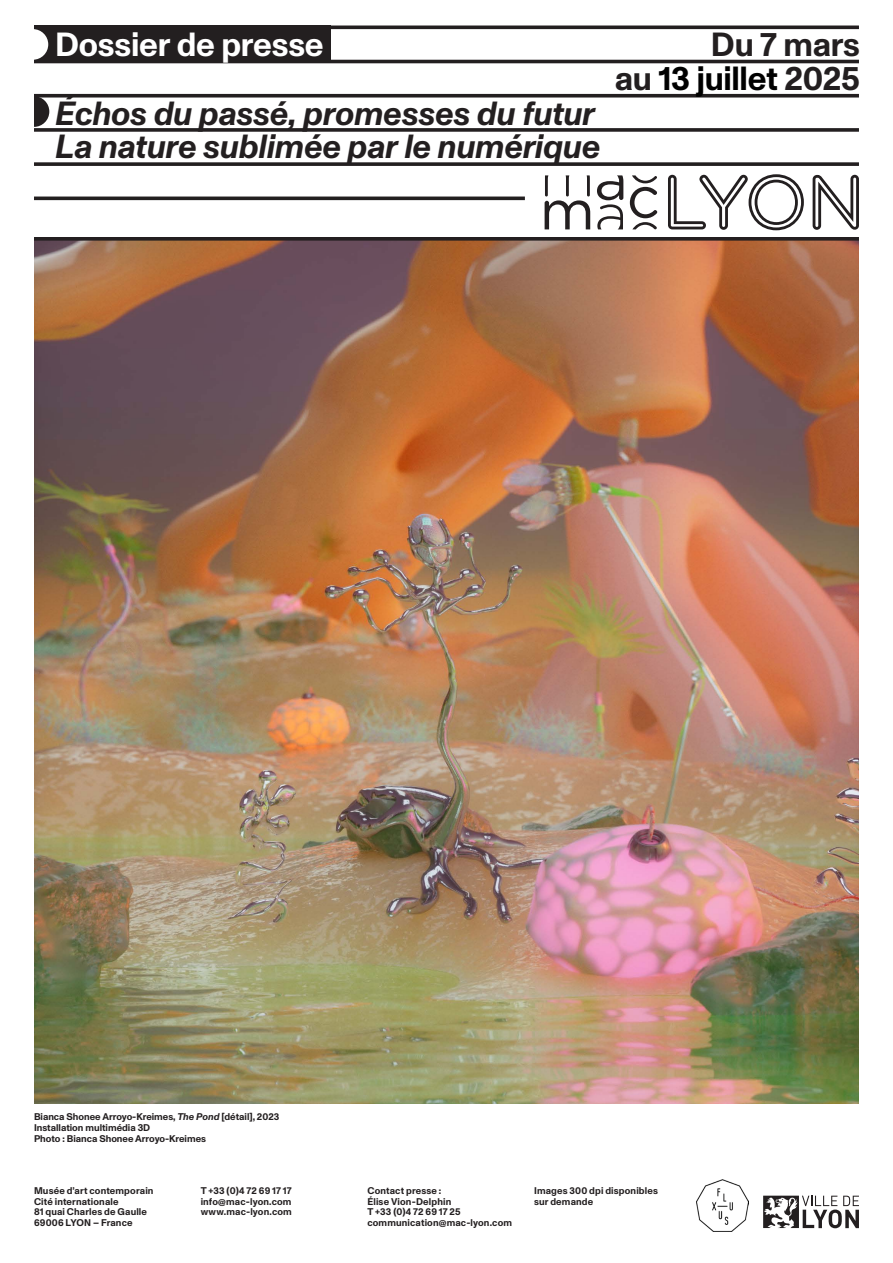
<style>
.page{position:relative;width:893px;height:1263px;background:#fff}
.page>*{position:absolute;margin:0;border:0;box-sizing:border-box;transform-origin:0 0}
.t1{font:italic 700 33.45px "Monument Grotesk";letter-spacing:-.01em;color:#231f20}
.t2{font:700 33.45px "Monument Grotesk";letter-spacing:-.01em;color:#fff}
.t3{font:700 33.45px "Monument Grotesk";letter-spacing:-.01em;color:#000}
.t4{font:700 33.45px "Monument Grotesk";letter-spacing:-.005em;color:#231f20}
.TEXTE_FER_GAUCHE{font:700 9.75px "Monument Grotesk";letter-spacing:.015em;color:#231f20}
.s1{color:#231f20}
.s2{font-style:italic}
</style>
<div class="page">
<div style="left:34px;top:26px;width:296px;height:37px;background:#231f20"></div>
<hr style="left:34px;top:26px;width:825px;height:3px;background:#231f20">
<hr style="left:34px;top:60px;width:825px;height:3px;background:#231f20">
<svg style="left:34px;top:94px;width:825px;height:4px;background:#3c393a"></svg>
<svg style="left:34px;top:128px;width:825px;height:4px;background:#383435"></svg>
<svg style="left:34px;top:162px;width:825px;height:4px;background:#383435"></svg>
<svg style="left:34px;top:29px;width:14px;height:31px"></svg>
<svg style="left:34px;top:96px;width:15px;height:31px"></svg>
<svg style="left:545px;top:175px;width:45px;height:54px"></svg>
<svg style="left:597px;top:175px;width:26px;height:54px"></svg>
<svg style="left:630px;top:175px;width:27px;height:54px"></svg>
<svg style="left:668px;top:174px;width:136px;height:56px"></svg>
<svg style="left:813px;top:175px;width:46px;height:55px"></svg>
<svg style="left:763px;top:1196px;width:96px;height:32px"></svg>
<img style="left:34px;top:241px;width:825px;height:862px">
<hr style="left:34px;top:197px;width:491px;height:3px;background:#231f20">
<svg style="left:34px;top:237px;width:825px;height:4px;background:#2f2624"></svg>
<img style="left:696px;top:1180px;width:52px;height:51px">
<p class="t2" style="left:55px;top:20px;width:270px">Dossier de presse</p>
<p class="t1" style="left:55px;top:89px;width:541px">Échos du passé, promesses du futur</p>
<p class="t1" style="left:55px;top:122px;width:547px">La nature sublimée par le numérique</p>
<p class="t4" style="left:711px;top:20px;width:151px">Du 7 mars</p>
<p class="t3" style="left:615px;top:54px;width:247px"><span class="s1">au</span> 13 juillet <span class="s1">2025</span></p>
<p class="TEXTE_FER_GAUCHE" style="left:34px;top:1109px;width:247px">Bianca Shonee Arroyo-Kreimes, <span class="s2">The Pond</span> [détail], 2023</p>
<p class="TEXTE_FER_GAUCHE" style="left:34px;top:1120px;width:118px">Installation multimédia 3D</p>
<p class="TEXTE_FER_GAUCHE" style="left:34px;top:1131px;width:174px">Photo : Bianca Shonee Arroyo-Kreimes</p>
<p class="TEXTE_FER_GAUCHE" style="left:34px;top:1183px;width:121px">Musée d’art contemporain</p>
<p class="TEXTE_FER_GAUCHE" style="left:34px;top:1194px;width:86px">Cité internationale</p>
<p class="TEXTE_FER_GAUCHE" style="left:34px;top:1205px;width:115px">81 quai Charles de Gaulle</p>
<p class="TEXTE_FER_GAUCHE" style="left:34px;top:1216px;width:100px">69006 LYON – France</p>
<p class="TEXTE_FER_GAUCHE" style="left:201px;top:1183px;width:93px">T +33 (0)4 72 69 17 17</p>
<p class="TEXTE_FER_GAUCHE" style="left:201px;top:1194px;width:92px">info@mac-lyon.com</p>
<p class="TEXTE_FER_GAUCHE" style="left:201px;top:1205px;width:93px">www.mac-lyon.com</p>
<p class="TEXTE_FER_GAUCHE" style="left:367px;top:1183px;width:76px">Contact presse :</p>
<p class="TEXTE_FER_GAUCHE" style="left:367px;top:1194px;width:85px">Élise Vion-Delphin</p>
<p class="TEXTE_FER_GAUCHE" style="left:367px;top:1205px;width:95px">T +33 (0)4 72 69 17 25</p>
<p class="TEXTE_FER_GAUCHE" style="left:367px;top:1216px;width:146px">communication@mac-lyon.com</p>
<p class="TEXTE_FER_GAUCHE" style="left:534px;top:1183px;width:125px">Images 300 dpi disponibles</p>
<p class="TEXTE_FER_GAUCHE" style="left:534px;top:1194px;width:61px">sur demande</p>
</div>
